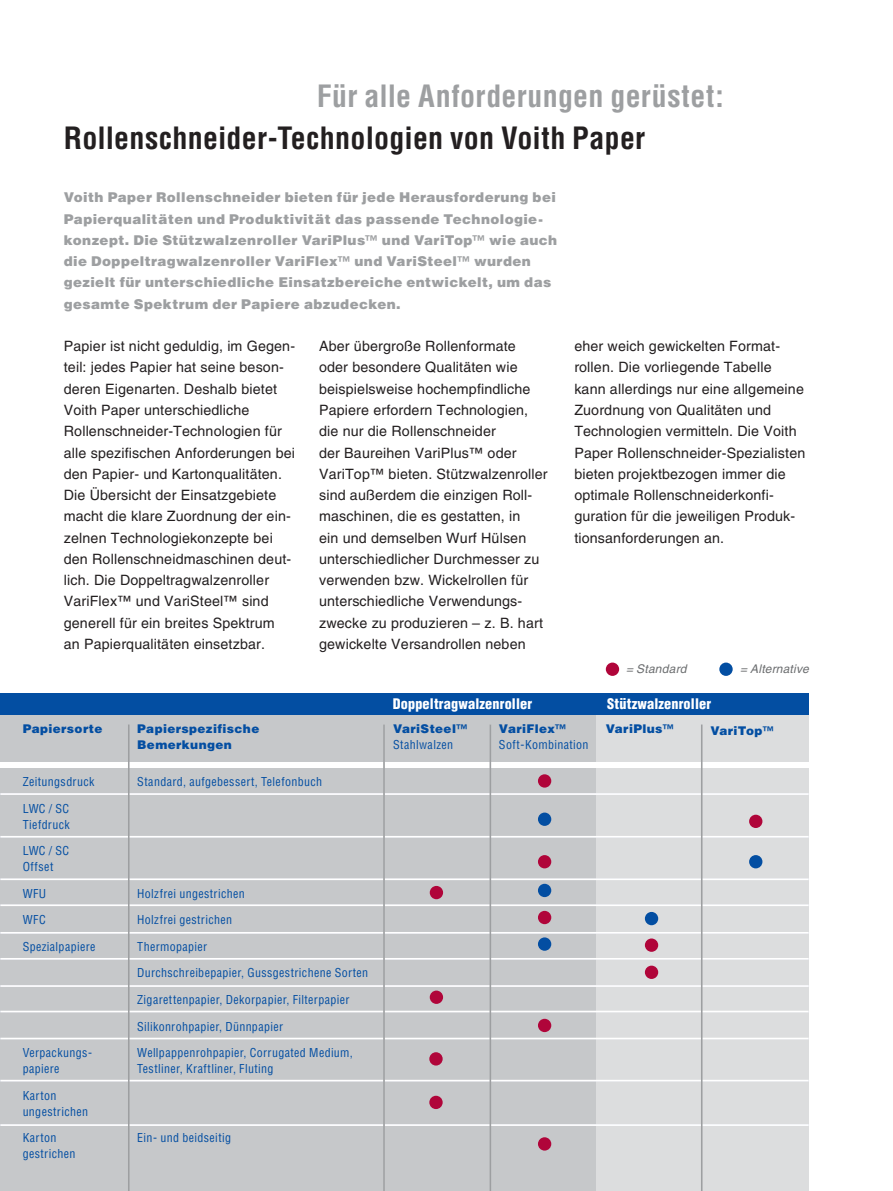
<style>
.page{position:relative;width:893px;height:1191px;background:#fff}
.page>*{position:absolute;margin:0;border:0;box-sizing:border-box;transform-origin:0 0}
.t1{font:700 condensed 30px "Helvetica";letter-spacing:.005em;color:#231f20}
.t2{font:700 condensed 30px "Helvetica";letter-spacing:.01em;color:#9d9fa1}
.t3{font:14.25px/21.3px "Helvetica";letter-spacing:.01em;color:#231f20}
.t4{font:900 condensed 14.25px "Helvetica";letter-spacing:.01em;color:#fff}
.t5{font:900 13.5px/21.3px "Helvetica";letter-spacing:.03em;color:#9d9fa1}
.t6{font:condensed 12px/15.9px "Helvetica";letter-spacing:.03em;color:#034ea2}
.t7{font:900 12px/15.9px "Helvetica";letter-spacing:.03em;color:#034ea2}
.t8{font:italic 12px "Helvetica";letter-spacing:.02em;color:#6c6e70}
</style>
<div class="page">
<div style="left:605px;top:663px;width:14px;height:13px;background:#b0053a;border-radius:50%"></div>
<div style="left:719px;top:663px;width:13px;height:13px;background:#034ea2;border-radius:50%"></div>
<div style="left:0;top:768px;width:808px;height:423px;background:#c6c8ca"></div>
<div style="left:596px;top:768px;width:212px;height:423px;background:#dcddde"></div>
<div style="left:0;top:715px;width:808px;height:47px;background:#c6c8ca"></div>
<div style="left:596px;top:715px;width:212px;height:47px;background:#dcddde"></div>
<hr style="left:0;top:985px;width:808px;height:2px;background:#fff">
<hr style="left:0;top:932px;width:808px;height:2px;background:#fff">
<hr style="left:0;top:958px;width:808px;height:2px;background:#fff">
<hr style="left:0;top:1011px;width:808px;height:2px;background:#fff">
<hr style="left:0;top:793px;width:808px;height:2px;background:#fff">
<hr style="left:0;top:836px;width:808px;height:2px;background:#fff">
<hr style="left:0;top:878px;width:808px;height:2px;background:#fff">
<hr style="left:0;top:904px;width:808px;height:2px;background:#fff">
<hr style="left:0;top:1038px;width:808px;height:2px;background:#fff">
<hr style="left:0;top:1080px;width:808px;height:2px;background:#fff">
<div style="left:0;top:694px;width:808px;height:21px;background:#034ea2"></div>
<div style="left:538px;top:774px;width:13px;height:14px;background:#b0053a;border-radius:50%"></div>
<div style="left:538px;top:813px;width:13px;height:13px;background:#034ea2;border-radius:50%"></div>
<div style="left:538px;top:855px;width:13px;height:13px;background:#b0053a;border-radius:50%"></div>
<div style="left:538px;top:884px;width:13px;height:13px;background:#034ea2;border-radius:50%"></div>
<div style="left:538px;top:937px;width:13px;height:14px;background:#034ea2;border-radius:50%"></div>
<div style="left:538px;top:1019px;width:13px;height:13px;background:#b0053a;border-radius:50%"></div>
<div style="left:749px;top:815px;width:13px;height:13px;background:#b0053a;border-radius:50%"></div>
<div style="left:645px;top:939px;width:13px;height:13px;background:#b0053a;border-radius:50%"></div>
<div style="left:645px;top:966px;width:13px;height:13px;background:#b0053a;border-radius:50%"></div>
<div style="left:430px;top:886px;width:13px;height:13px;background:#b0053a;border-radius:50%"></div>
<div style="left:430px;top:991px;width:13px;height:13px;background:#b0053a;border-radius:50%"></div>
<hr style="left:0;top:1124px;width:808px;height:2px;background:#fff">
<div style="left:429px;top:1096px;width:13px;height:13px;background:#b0053a;border-radius:50%"></div>
<hr style="left:128px;top:725px;width:2px;height:466px;background:#9d9fa1">
<div style="left:538px;top:911px;width:13px;height:13px;background:#b0053a;border-radius:50%"></div>
<div style="left:645px;top:912px;width:13px;height:13px;background:#034ea2;border-radius:50%"></div>
<div style="left:749px;top:855px;width:13px;height:13px;background:#034ea2;border-radius:50%"></div>
<hr style="left:489px;top:725px;width:2px;height:466px;background:#9d9fa1">
<hr style="left:700px;top:725px;width:2px;height:466px;background:#9d9fa1">
<div style="left:429px;top:1052px;width:13px;height:14px;background:#b0053a;border-radius:50%"></div>
<div style="left:538px;top:1137px;width:13px;height:14px;background:#b0053a;border-radius:50%"></div>
<hr style="left:383px;top:725px;width:2px;height:466px;background:#9d9fa1">
<h1 class="t2" style="left:317px;top:84px;width:409px">Für alle Anforderungen gerüstet:</h1>
<h1 class="t1" style="left:64px;top:127px;width:583px">Rollenschneider-Technologien von Voith Paper</h1>
<p class="t5" style="left:64px;top:188px;width:495px">Voith Paper Rollenschneider bieten für jede Herausforderung bei Papierqualitäten und Produktivität das passende Technologie&shy;konzept. Die Stützwalzenroller VariPlus™ und VariTop™ wie auch die Doppeltragwalzenroller VariFlex™ und VariSteel™ wurden gezielt für unterschiedliche Einsatzbereiche entwickelt, um das gesamte Spektrum der Papiere abzudecken.</p>
<p class="t3" style="left:64px;top:337px;width:233px">Papier ist nicht geduldig, im Gegen&shy;teil: jedes Papier hat seine beson&shy;deren Eigenarten. Deshalb bietet Voith Paper unterschiedliche Rollenschneider-Technologien für alle spezifischen Anforderungen bei den Papier- und Kartonqualitäten.<br>Die Übersicht der Einsatzgebiete macht die klare Zuordnung der ein&shy;zelnen Technologiekonzepte bei den Rollenschneidmaschinen deut&shy;lich. Die Doppeltragwalzenroller VariFlex™ und VariSteel™ sind generell für ein breites Spektrum<br>an Papierqualitäten einsetzbar.</p>
<p class="t3" style="left:319px;top:337px;width:230px">Aber übergroße Rollenformate oder besondere Qualitäten wie beispielsweise hochempfindliche<br>Papiere erfordern Technologien, die nur die Rollenschneider<br>der Baureihen VariPlus™ oder<br>VariTop™ bieten. Stützwalzenroller sind außerdem die einzigen Roll&shy;maschinen, die es gestatten, in<br>ein und demselben Wurf Hülsen unterschiedlicher Durchmesser zu verwenden bzw. Wickelrollen für unterschiedliche Verwendungs&shy;zwecke zu produzieren – z. B. hart gewickelte Versandrollen neben</p>
<p class="t3" style="left:574px;top:337px;width:232px">eher weich gewickelten Format&shy;rollen. Die vorliegende Tabelle kann allerdings nur eine allgemeine Zuordnung von Qualitäten und Technologien vermitteln. Die Voith Paper Rollenschneider-Spezialisten bieten projektbezogen immer die optimale Rollenschneiderkonfi&shy;guration für die jeweiligen Produk&shy;tionsanforderungen an.</p>
<p class="t8" style="left:626px;top:664px;width:62px">= Standard</p>
<p class="t8" style="left:740px;top:664px;width:70px">= Alternative</p>
<p class="t7" style="left:23px;top:722px;width:81px">Papiersorte</p>
<p class="t6" style="left:23px;top:775px;width:73px">Zeitungsdruck</p>
<p class="t6" style="left:23px;top:801px;width:49px">LWC / SC<br>Tiefdruck</p>
<p class="t6" style="left:23px;top:844px;width:48px">LWC / SC<br>Offset</p>
<p class="t6" style="left:23px;top:886px;width:25px">WFU</p>
<p class="t6" style="left:23px;top:913px;width:25px">WFC</p>
<p class="t6" style="left:23px;top:940px;width:74px">Spezialpapiere</p>
<p class="t6" style="left:23px;top:1046px;width:71px">Verpackungs&shy;papiere</p>
<p class="t6" style="left:23px;top:1088px;width:67px">Karton ungestrichen</p>
<p class="t6" style="left:23px;top:1131px;width:54px">Karton gestrichen</p>
<p class="t7" style="left:137px;top:722px;width:124px">Papierspezifische<br>Bemerkungen</p>
<p class="t6" style="left:137px;top:775px;width:186px">Standard, aufgebessert, Telefonbuch</p>
<p class="t4" style="left:392px;top:698px;width:141px">Doppeltragwalzenroller</p>
<p class="t4" style="left:607px;top:698px;width:105px">Stützwalzenroller</p>
<p class="t7" style="left:393px;top:722px;width:76px">VariSteel™</p>
<p class="t6" style="left:393px;top:738px;width:62px">Stahlwalzen</p>
<p class="t7" style="left:499px;top:722px;width:69px">VariFlex™</p>
<p class="t6" style="left:499px;top:738px;width:91px">Soft-Kombination</p>
<p class="t7" style="left:605px;top:722px;width:70px">VariPlus™</p>
<p class="t7" style="left:710px;top:724px;width:65px">VariTop™</p>
<p class="t6" style="left:137px;top:886px;width:109px">Holzfrei ungestrichen</p>
<p class="t6" style="left:137px;top:913px;width:97px">Holzfrei gestrichen</p>
<p class="t6" style="left:137px;top:940px;width:71px">Thermopapier</p>
<p class="t6" style="left:137px;top:966px;width:232px">Durchschreibepapier, Gussgestrichene Sorten</p>
<p class="t6" style="left:137px;top:993px;width:214px">Zigarettenpapier, Dekorpapier, Filterpapier</p>
<p class="t6" style="left:137px;top:1019px;width:147px">Silikonrohpapier, Dünnpapier</p>
<p class="t6" style="left:137px;top:1046px;width:217px">Wellpappenrohpapier, Corrugated Medium,<br>Testliner, Kraftliner, Fluting</p>
<p class="t6" style="left:137px;top:1131px;width:95px">Ein- und beidseitig</p>
</div>
